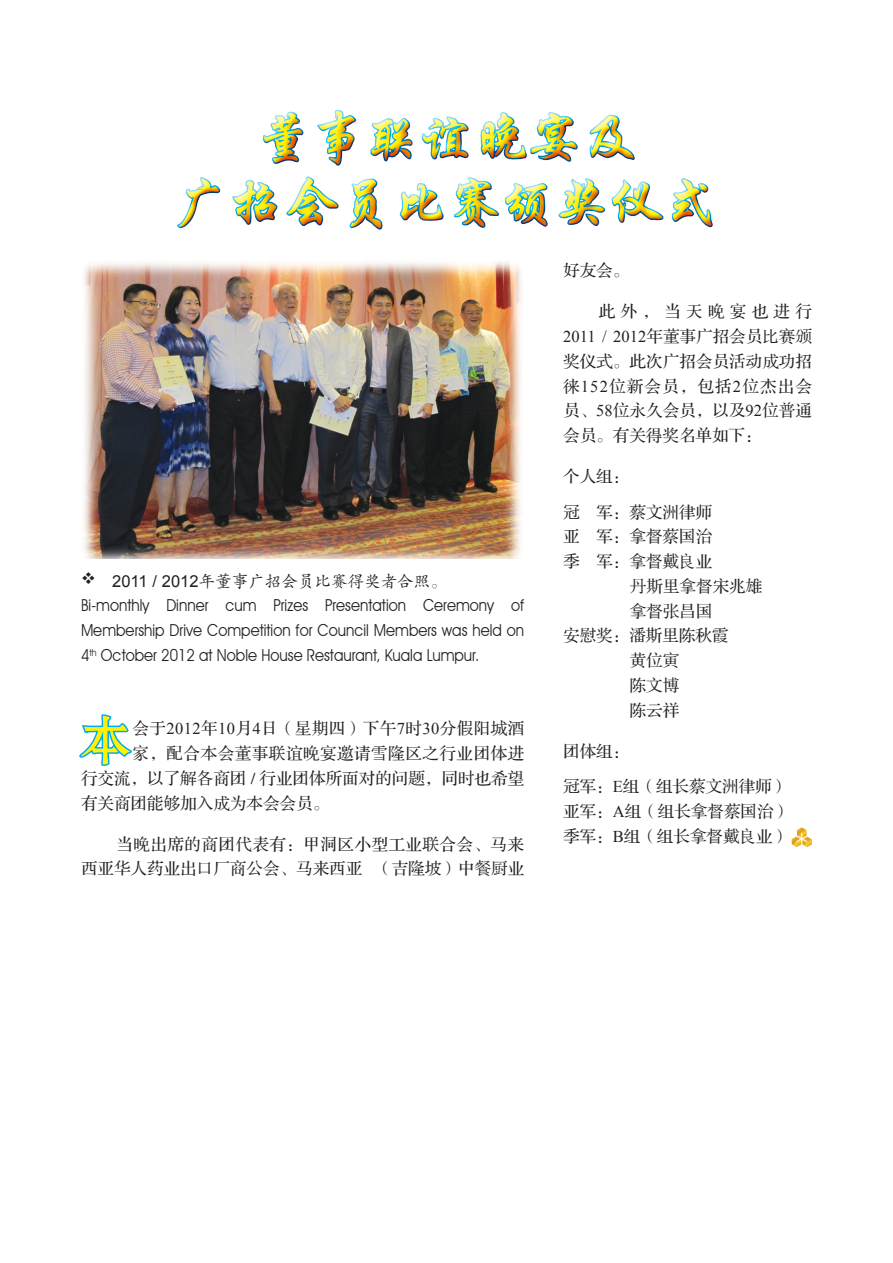
<style>
.page{position:relative;width:893px;height:1263px;background:#fff}
.page>*{position:absolute;margin:0;border:0;box-sizing:border-box;transform-origin:0 0}
.t1{font:54px/64.8px "FZXKJW GB1 0";letter-spacing:.005em;color:#fff101;text-align:center}
.t2{font:52.5px "FZSHJW GB1 0";color:#fff101}
.t3{font:16.5px/24.8px "FZS3 JW GB1 0";letter-spacing:.005em;color:#231f20;text-align:justify}
.t4{font:16.5px/24.8px "Avant Garde IT Cby BT";letter-spacing:.005em;color:#231f20;text-align:justify;scale:.9 1}
.t5{font:16.5px "FZS3 JW GB1 0";letter-spacing:.03em;color:#231f20}
.t6{font:16.5px "FZKTJW GB1 0";letter-spacing:.005em;color:#231f20}
.t7{font:16.5px "FZS3 JW GB1 0";letter-spacing:.035em;color:#231f20}
.s1{font-family:"Arial"}
.s2{font-family:"Times New Roman"}
</style>
<div class="page">
<svg style="left:794px;top:827px;width:13px;height:11px"></svg>
<svg style="left:80px;top:714px;width:52px;height:52px"></svg>
<div style="left:168px;top:107px;width:556px;height:134px;background:#d91c52;opacity:.75"></div>
<img style="left:83px;top:261px;width:439px;height:298px">
<h1 class="t1" style="left:176px;top:109px;width:543px">董事联谊晚宴及<br>广招会员比赛颁奖仪式</h1>
<p class="t6" style="left:81px;top:572px;width:367px">❖ <span class="s1">2011 / 2012</span>年董事广招会员比赛得奖者合照。</p>
<p class="t4" style="left:81px;top:593px;width:494px">Bi-monthly Dinner cum Prizes Presentation Ceremony of Membership Drive Competition for Council Members was held on 4<sup>th</sup> October 2012 at Noble House Restaurant, Kuala Lumpur.</p>
<p class="t2" style="left:80px;top:714px;width:54px">本</p>
<p class="t5" style="left:132px;top:720px;width:393px">会于<span class="s2">2012</span>年<span class="s2">10</span>月<span class="s2">4</span>日（星期四）下午<span class="s2">7</span>时<span class="s2">30</span>分假阳城酒</p>
<p class="t7" style="left:132px;top:745px;width:393px">家，配合本会董事联谊晚宴邀请雪隆区之行业团体进</p>
<p class="t3" style="left:81px;top:767px;width:445px">行交流，以了解各商团 / 行业团体所面对的问题，同时也希望</p>
<p class="t3" style="left:81px;top:791px;width:250px">有关商团能够加入成为本会会员。</p>
<p class="t3" style="left:81px;top:832px;width:445px;text-align:right">当晚出席的商团代表有：甲洞区小型工业联合会、马来<br>西亚华人药业出口厂商公会、马来西亚 （吉隆坡）中餐厨业</p>
<p class="t3" style="left:563px;top:259px;width:68px">好友会。</p>
<p class="t3" style="left:563px;top:300px;width:250px;text-indent:36px">此外，当天晚宴也进行<span class="s2">2011 / 2012</span>年董事广招会员比赛颁奖仪式。此次广招会员活动成功招徕<span class="s2">152</span>位新会员，包括<span class="s2">2</span>位杰出会员、<span class="s2">58</span>位永久会员，以及<span class="s2">92</span>位普通会员。有关得奖名单如下：</p>
<p class="t3" style="left:563px;top:465px;width:68px">个人组：</p>
<p class="t3" style="left:563px;top:500px;width:151px">冠 军：蔡文洲律师</p>
<p class="t3" style="left:563px;top:525px;width:151px">亚 军：拿督蔡国治</p>
<p class="t3" style="left:563px;top:550px;width:151px">季 军：拿督戴良业</p>
<p class="t3" style="left:630px;top:575px;width:134px">丹斯里拿督宋兆雄</p>
<p class="t3" style="left:630px;top:599px;width:84px">拿督张昌国</p>
<p class="t3" style="left:563px;top:624px;width:167px">安慰奖：潘斯里陈秋霞</p>
<p class="t3" style="left:630px;top:649px;width:51px">黄位寅</p>
<p class="t3" style="left:630px;top:674px;width:51px">陈文博</p>
<p class="t3" style="left:630px;top:698px;width:51px">陈云祥</p>
<p class="t3" style="left:563px;top:739px;width:68px">团体组：</p>
<p class="t3" style="left:563px;top:775px;width:227px">冠军：<span class="s2">E</span>组（组长蔡文洲律师）</p>
<p class="t3" style="left:563px;top:800px;width:229px">亚军：<span class="s2">A</span>组（组长拿督蔡国治）</p>
<p class="t3" style="left:563px;top:824px;width:228px">季军：<span class="s2">B</span>组（组长拿督戴良业）</p>
</div>
